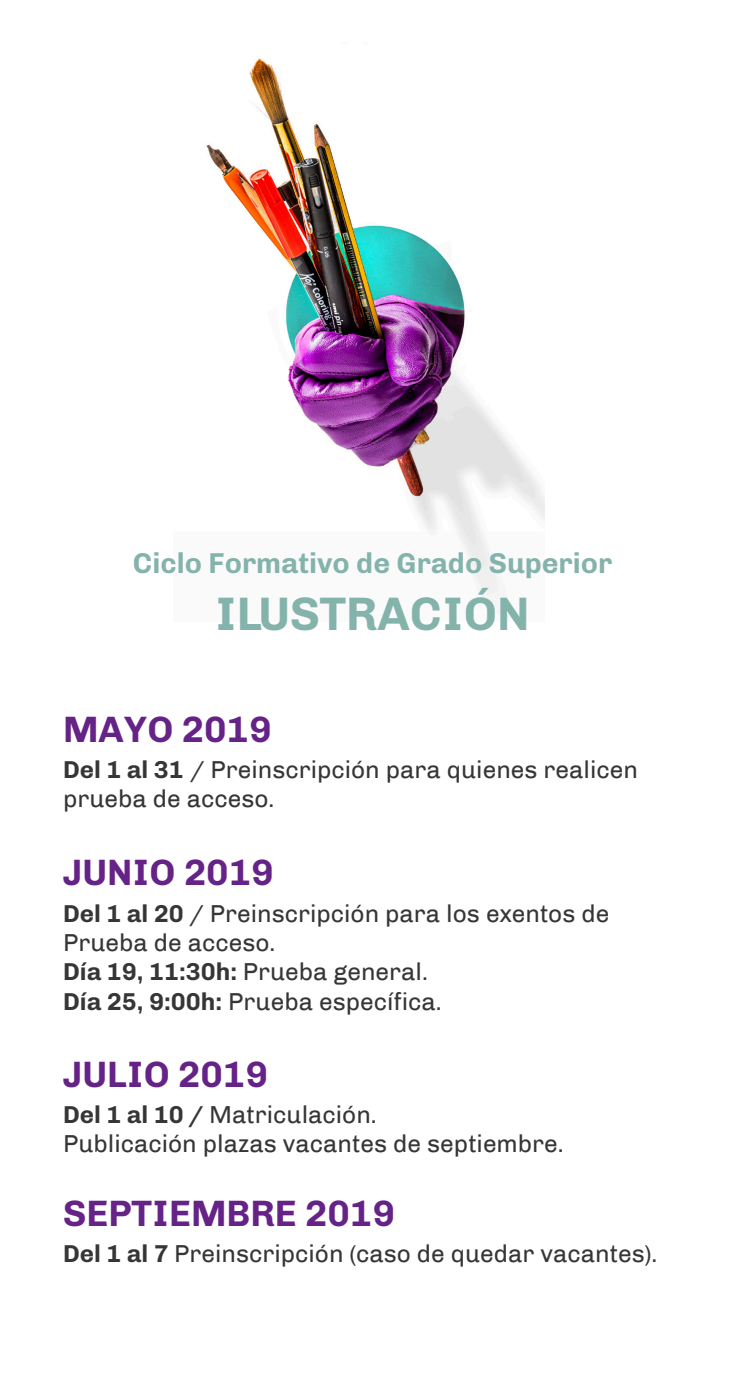
<style>
.page{position:relative;width:745px;height:1385px;background:#fff}
.page>*{position:absolute;margin:0;border:0;box-sizing:border-box;transform-origin:0 0}
.Título_Imágenes{font:700 47.07px "Chivo";color:#84b3ac}
.t1{font:700 36.75px "Chivo";color:#662387}
.Título_Imágenes-2{font:700 28.7px "Chivo";color:#84b3ac}
.t2{font:24.5px/29.4px "Chivo";color:#373636}
.s1{font-weight:700}
</style>
<div class="page">
<img style="left:206px;top:58px;width:338px;height:538px">
<p class="Título_Imágenes-2" style="left:133px;top:546px;width:480px">Ciclo Formativo de Grado Superior</p>
<p class="Título_Imágenes" style="left:215px;top:585px;width:316px">ILUSTRACIÓN</p>
<p class="t1" style="left:63px;top:707px;width:210px">MAYO 2019</p>
<p class="t2" style="left:63px;top:754px;width:576px"><span class="s1">Del 1 al 31</span> / Preinscripción para quienes realicen prueba de acceso.</p>
<p class="t1" style="left:63px;top:851px;width:212px">JUNIO 2019</p>
<p class="t2" style="left:63px;top:898px;width:547px"><span class="s1">Del 1 al 20</span> / Preinscripción para los exentos de<br>Prueba de acceso.<br><span class="s1">Día 19, 11:30h:</span> Prueba general.<br><span class="s1">Día 25, 9:00h:</span> Prueba específica.</p>
<p class="t1" style="left:63px;top:1052px;width:206px">JULIO 2019</p>
<p class="t2" style="left:63px;top:1099px;width:502px"><span class="s1">Del 1 al 10 /</span> Matriculación.<br>Publicación plazas vacantes de septiembre.</p>
<p class="t1" style="left:63px;top:1191px;width:333px">SEPTIEMBRE 2019</p>
<p class="t2" style="left:63px;top:1238px;width:595px"><span class="s1">Del 1 al 7</span> Preinscripción (caso de quedar vacantes).</p>
</div>
